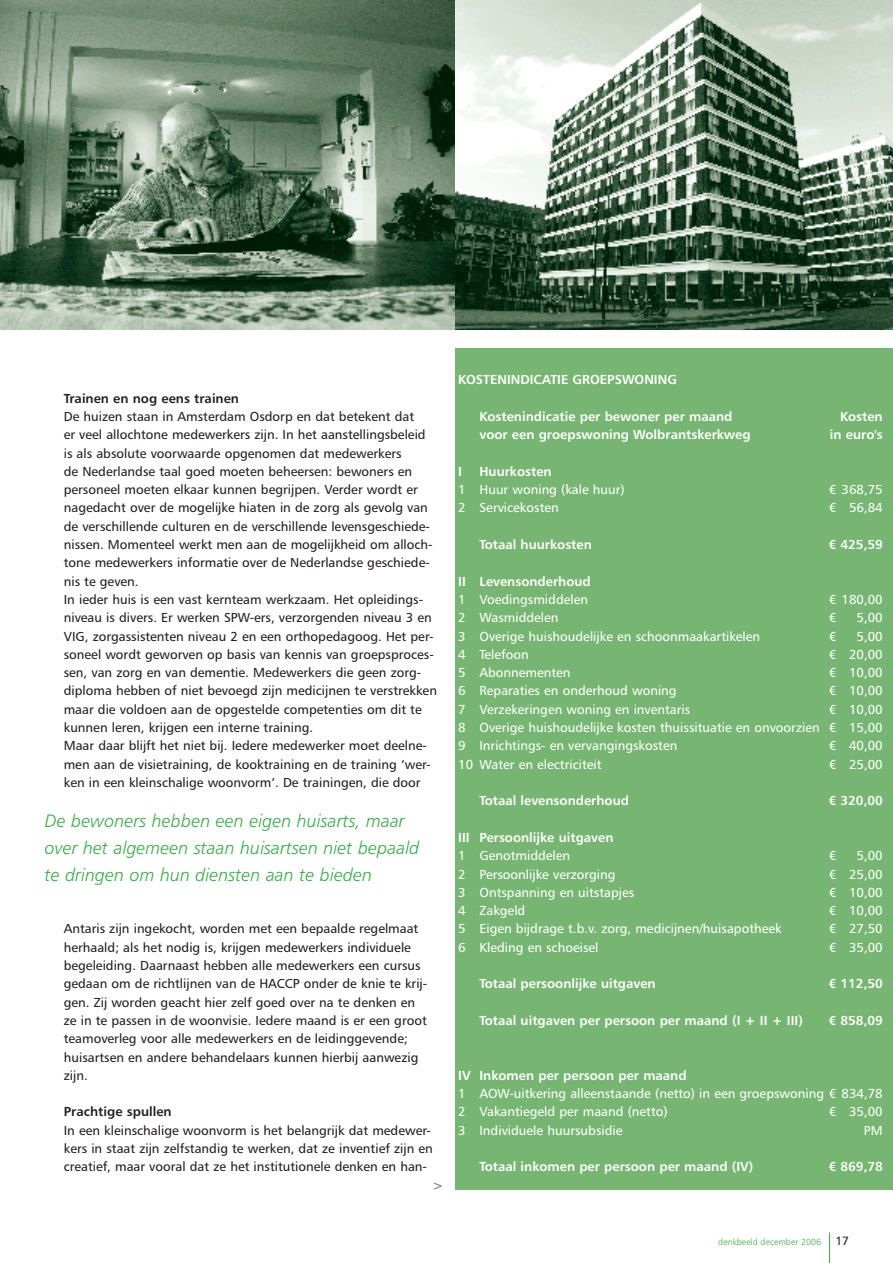
<style>
.page{position:relative;width:893px;height:1263px;background:#fff}
.page>*{position:absolute;margin:0;border:0;box-sizing:border-box;transform-origin:0 0}
.t1{font:18px/27px "Humanist 777 BT Light Italic B";color:#3aab48}
.t2{font:13.05px/18.3px "Humanist 777 BT Roman B";color:#231f20}
.t3{font:13.05px/18.3px "Humanist 777 BT Roman B";color:#fff;text-align:justify}
.t4{font:13.05px "Humanist 777 BT Bold B";color:#fff}
.t5{font:13.05px "Humanist 777 BT Bold B";color:#231f20}
.t6{font:13.05px "Humanist 777 BT Roman B";color:#6c6d70}
.t7{font:9px "Humanist 777 BT Light B";color:#3aab48}
.s1{font-family:"Humanist 777 BT Roman B";font-size:12px;color:#231f20}
</style>
<div class="page">
<hr style="left:829px;top:1232px;width:1px;height:31px;background:#3aab48">
<img style="left:0;top:0;width:893px;height:329px">
<div style="left:455px;top:348px;width:438px;height:842px;background:#77b672"></div>
<p class="t5" style="left:64px;top:390px;width:177px">Trainen en nog eens trainen</p>
<p class="t2" style="left:64px;top:407px;width:375px">De huizen staan in Amsterdam Osdorp en dat betekent dat<br>er veel allochtone medewerkers zijn. In het aanstellingsbeleid is als absolute voorwaarde opgenomen dat medewerkers<br>de Nederlandse taal goed moeten beheersen: bewoners en personeel moeten elkaar kunnen begrijpen. Verder wordt er nagedacht over de mogelijke hiaten in de zorg als gevolg van de verschillende culturen en de verschillende levensgeschiede&shy;nissen. Momenteel werkt men aan de mogelijkheid om alloch&shy;tone medewerkers informatie over de Nederlandse geschiede&shy;nis te geven.<br>In ieder huis is een vast kernteam werkzaam. Het opleidings&shy;niveau is divers. Er werken SPW-ers, verzorgenden niveau 3 en VIG, zorgassistenten niveau 2 en een orthopedagoog. Het per&shy;soneel wordt geworven op basis van kennis van groepsproces&shy;sen, van zorg en van dementie. Medewerkers die geen zorg&shy;diploma hebben of niet bevoegd zijn medicijnen te verstrekken maar die voldoen aan de opgestelde competenties om dit te kunnen leren, krijgen een interne training.<br>Maar daar blijft het niet bij. Iedere medewerker moet deelne&shy;men aan de visietraining, de kooktraining en de training ‘wer&shy;ken in een kleinschalige woonvorm’. De trainingen, die door</p>
<h1 class="t1" style="left:45px;top:807px;width:376px">De bewoners hebben een eigen huisarts, maar over het algemeen staan huisartsen niet bepaald te dringen om hun diensten aan te bieden</h1>
<p class="t2" style="left:64px;top:919px;width:365px">Antaris zijn ingekocht, worden met een bepaalde regelmaat herhaald; als het nodig is, krijgen medewerkers individuele begeleiding. Daarnaast hebben alle medewerkers een cursus gedaan om de richtlijnen van de HACCP onder de knie te krij&shy;gen. Zij worden geacht hier zelf goed over na te denken en ze in te passen in de woonvisie. Iedere maand is er een groot teamoverleg voor alle medewerkers en de leidinggevende; huisartsen en andere behandelaars kunnen hierbij aanwezig zijn.</p>
<p class="t5" style="left:64px;top:1104px;width:109px">Prachtige spullen</p>
<p class="t2" style="left:64px;top:1121px;width:371px">In een kleinschalige woonvorm is het belangrijk dat medewer&shy;kers in staat zijn zelfstandig te werken, dat ze inventief zijn en creatief, maar vooral dat ze het institutionele denken en han-</p>
<p class="t6" style="left:432px;top:1177px;width:12px">&gt;</p>
<p class="t4" style="left:458px;top:372px;width:220px">KOSTENINDICATIE GROEPSWONING</p>
<p class="t4" style="left:479px;top:408px;width:254px">Kostenindicatie per bewoner per maand</p>
<p class="t4" style="left:840px;top:408px;width:44px">Kosten</p>
<p class="t4" style="left:479px;top:426px;width:273px">voor een groepswoning Wolbrantskerkweg</p>
<p class="t4" style="left:830px;top:426px;width:54px">in euro's</p>
<p class="t4" style="left:458px;top:463px;width:5px">I</p>
<p class="t4" style="left:479px;top:463px;width:74px">Huurkosten</p>
<p class="t3" style="left:458px;top:480px;width:168px">1 Huur woning (kale huur)</p>
<p class="t3" style="left:829px;top:480px;width:56px">€ 368,75</p>
<p class="t3" style="left:458px;top:498px;width:102px">2 Servicekosten</p>
<p class="t3" style="left:829px;top:498px;width:56px">€ 56,84</p>
<p class="t4" style="left:479px;top:536px;width:114px">Totaal huurkosten</p>
<p class="t4" style="left:828px;top:536px;width:56px">€ 425,59</p>
<p class="t4" style="left:458px;top:573px;width:134px">II Levensonderhoud</p>
<p class="t3" style="left:458px;top:590px;width:131px">1 Voedingsmiddelen</p>
<p class="t3" style="left:829px;top:590px;width:56px">€ 180,00</p>
<p class="t3" style="left:458px;top:608px;width:102px">2 Wasmiddelen</p>
<p class="t3" style="left:829px;top:608px;width:9px">€</p>
<p class="t3" style="left:856px;top:608px;width:28px">5,00</p>
<p class="t3" style="left:458px;top:627px;width:304px">3 Overige huishoudelijke en schoonmaakartikelen</p>
<p class="t3" style="left:829px;top:627px;width:9px">€</p>
<p class="t3" style="left:856px;top:627px;width:28px">5,00</p>
<p class="t3" style="left:458px;top:645px;width:72px">4 Telefoon</p>
<p class="t3" style="left:829px;top:645px;width:56px">€ 20,00</p>
<p class="t3" style="left:458px;top:663px;width:114px">5 Abonnementen</p>
<p class="t3" style="left:829px;top:663px;width:56px">€ 10,00</p>
<p class="t3" style="left:458px;top:681px;width:220px">6 Reparaties en onderhoud woning</p>
<p class="t3" style="left:829px;top:681px;width:56px">€ 10,00</p>
<p class="t3" style="left:458px;top:700px;width:234px">7 Verzekeringen woning en inventaris</p>
<p class="t3" style="left:458px;top:700px;width:426px;text-indent:371px">€ 10,00<br>8 Overige huishoudelijke kosten thuissituatie en onvoorzien € 15,00<br>9 Inrichtings- en vervangingskosten</p>
<p class="t3" style="left:829px;top:736px;width:56px">€ 40,00</p>
<p class="t3" style="left:458px;top:755px;width:145px">10 Water en electriciteit</p>
<p class="t3" style="left:829px;top:755px;width:56px">€ 25,00</p>
<p class="t4" style="left:479px;top:792px;width:151px">Totaal levensonderhoud</p>
<p class="t4" style="left:828px;top:792px;width:56px">€ 320,00</p>
<p class="t4" style="left:458px;top:829px;width:157px">III Persoonlijke uitgaven</p>
<p class="t3" style="left:458px;top:846px;width:114px">1 Genotmiddelen</p>
<p class="t3" style="left:829px;top:846px;width:9px">€</p>
<p class="t3" style="left:856px;top:846px;width:28px">5,00</p>
<p class="t3" style="left:458px;top:864px;width:159px">2 Persoonlijke verzorging</p>
<p class="t3" style="left:829px;top:864px;width:56px">€ 25,00</p>
<p class="t3" style="left:458px;top:883px;width:178px">3 Ontspanning en uitstapjes</p>
<p class="t3" style="left:829px;top:883px;width:56px">€ 10,00</p>
<p class="t3" style="left:458px;top:901px;width:69px">4 Zakgeld</p>
<p class="t3" style="left:829px;top:901px;width:56px">€ 10,00</p>
<p class="t3" style="left:458px;top:919px;width:325px">5 Eigen bijdrage t.b.v. zorg, medicijnen/huisapotheek</p>
<p class="t3" style="left:829px;top:919px;width:56px">€ 27,50</p>
<p class="t3" style="left:458px;top:938px;width:142px">6 Kleding en schoeisel</p>
<p class="t3" style="left:829px;top:938px;width:56px">€ 35,00</p>
<p class="t4" style="left:479px;top:975px;width:178px">Totaal persoonlijke uitgaven</p>
<p class="t4" style="left:828px;top:975px;width:56px">€ 112,50</p>
<p class="t4" style="left:479px;top:1012px;width:325px">Totaal uitgaven per persoon per maand (I + II + III)</p>
<p class="t4" style="left:828px;top:1012px;width:56px">€ 858,09</p>
<p class="t4" style="left:458px;top:1067px;width:230px">IV Inkomen per persoon per maand</p>
<p class="t3" style="left:458px;top:1084px;width:426px">1 AOW-uitkering alleenstaande (netto) in een groepswoning € 834,78<br>2 Vakantiegeld per maand (netto)</p>
<p class="t3" style="left:829px;top:1102px;width:56px">€ 35,00</p>
<p class="t3" style="left:458px;top:1121px;width:166px">3 Individuele huursubsidie</p>
<p class="t3" style="left:864px;top:1121px;width:20px">PM</p>
<p class="t4" style="left:479px;top:1158px;width:276px">Totaal inkomen per persoon per maand (IV)</p>
<p class="t4" style="left:828px;top:1158px;width:56px">€ 869,78</p>
<p class="t7" style="left:718px;top:1236px;width:132px">denkbeeld december 2006 <span class="s1">17</span></p>
</div>
